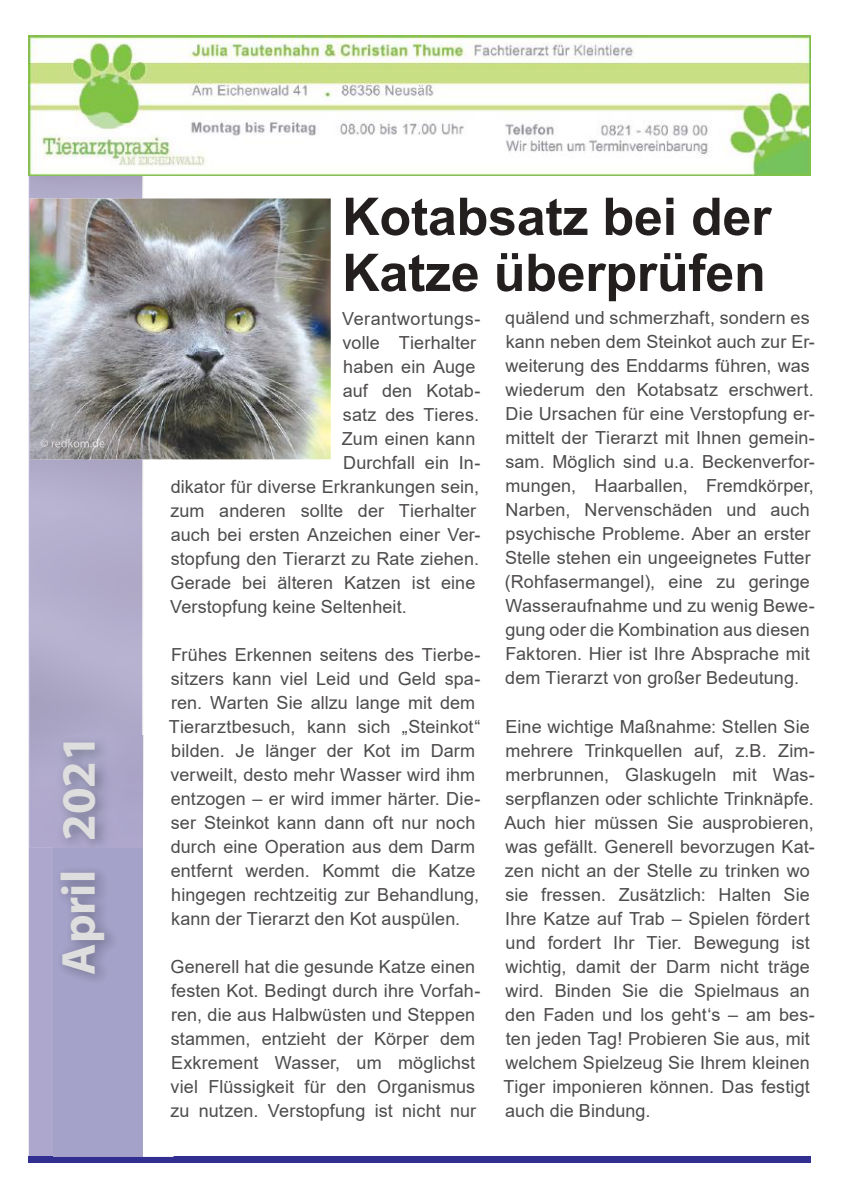
<style>
.page{position:relative;width:842px;height:1191px;background:#fff}
.page>*{position:absolute;margin:0;border:0;box-sizing:border-box;transform-origin:0 0}
.t1{font:700 52px/56px "Arial";letter-spacing:-.005em;color:#241f1f}
.t2{font:700 48px "Myriad Pro";color:#dedede}
.t3{font:18px/24px "Arial";letter-spacing:.005em;color:#4e4b4c}
.t4{font:18px "Arial";letter-spacing:.025em;color:#4e4b4c}
</style>
<div class="page">
<svg style="left:29px;top:176px;width:25px;height:981px;background:#aea7cc"></svg>
<div style="left:28px;top:1157px;width:783px;height:6px;background:#313092"></div>
<img style="left:30px;top:176px;width:112px;height:672px">
<img style="left:28px;top:36px;width:783px;height:140px">
<img style="left:54px;top:736px;width:89px;height:421px">
<img style="left:30px;top:198px;width:301px;height:261px">
<img style="left:41px;top:439px;width:64px;height:8px">
<h2 class="t2" style="left:47px;top:974px;width:242px;rotate:-90deg">April 2021</h2>
<h1 class="t1" style="left:342px;top:189px;width:431px">Kotabsatz bei der<br>Katze überprüfen</h1>
<p class="t4" style="left:342px;top:306px;width:140px">Verantwortungs-</p>
<p class="t3" style="left:343px;top:330px;width:135px">volle Tierhalter</p>
<p class="t3" style="left:343px;top:354px;width:134px">haben ein Auge</p>
<p class="t3" style="left:343px;top:378px;width:139px">auf den Kotab-</p>
<p class="t3" style="left:343px;top:402px;width:138px">satz des Tieres.</p>
<p class="t3" style="left:342px;top:426px;width:135px">Zum einen kann</p>
<p class="t3" style="left:343px;top:450px;width:139px">Durchfall ein In-</p>
<p class="t3" style="left:171px;top:474px;width:310px">dikator für diverse Erkrankungen sein,</p>
<p class="t3" style="left:170px;top:498px;width:307px">zum anderen sollte der Tierhalter</p>
<p class="t3" style="left:171px;top:522px;width:311px">auch bei ersten Anzeichen einer Ver-</p>
<p class="t3" style="left:171px;top:546px;width:310px">stopfung den Tierarzt zu Rate ziehen.</p>
<p class="t3" style="left:170px;top:570px;width:306px">Gerade bei älteren Katzen ist eine</p>
<p class="t3" style="left:170px;top:594px;width:238px">Verstopfung keine Seltenheit.</p>
<p class="t3" style="left:169px;top:642px;width:313px">Frühes Erkennen seitens des Tierbe&shy;sitzers kann viel Leid und Geld spa&shy;ren. Warten Sie allzu lange mit dem Tierarztbesuch, kann sich „Steinkot“ bilden. Je länger der Kot im Darm verweilt, desto mehr Wasser wird ihm entzogen – er wird immer härter. Die&shy;ser Steinkot kann dann oft nur noch durch eine Operation aus dem Darm entfernt werden. Kommt die Katze hingegen rechtzeitig zur Behandlung, kann der Tierarzt den Kot auspülen.</p>
<p class="t3" style="left:170px;top:954px;width:311px">Generell hat die gesunde Katze einen festen Kot. Bedingt durch ihre Vorfah&shy;ren, die aus Halbwüsten und Steppen stammen, entzieht der Körper dem Exkrement Wasser, um möglichst viel Flüssigkeit für den Organismus zu nutzen. Verstopfung ist nicht nur</p>
<p class="t3" style="left:505px;top:306px;width:312px">quälend und schmerzhaft, sondern es kann neben dem Steinkot auch zur Er&shy;weiterung des Enddarms führen, was wiederum den Kotabsatz erschwert.<br>Die Ursachen für eine Verstopfung er&shy;mittelt der Tierarzt mit Ihnen gemein&shy;sam. Möglich sind u.a. Beckenverfor&shy;mungen, Haarballen, Fremdkörper, Narben, Nervenschäden und auch psychische Probleme. Aber an erster Stelle stehen ein ungeeignetes Futter (Rohfasermangel), eine zu geringe Wasseraufnahme und zu wenig Bewe&shy;gung oder die Kombination aus diesen Faktoren. Hier ist Ihre Absprache mit dem Tierarzt von großer Bedeutung.</p>
<p class="t3" style="left:503px;top:714px;width:313px">Eine wichtige Maßnahme: Stellen Sie mehrere Trinkquellen auf, z.B. Zim&shy;merbrunnen, Glaskugeln mit Was&shy;serpflanzen oder schlichte Trinknäpfe.<br>Auch hier müssen Sie ausprobieren, was gefällt. Generell bevorzugen Kat&shy;zen nicht an der Stelle zu trinken wo sie fressen. Zusätzlich: Halten Sie Ihre Katze auf Trab – Spielen fördert und fordert Ihr Tier. Bewegung ist wichtig, damit der Darm nicht träge wird. Binden Sie die Spielmaus an den Faden und los geht‘s – am bes&shy;ten jeden Tag! Probieren Sie aus, mit welchem Spielzeug Sie Ihrem kleinen Tiger imponieren können. Das festigt auch die Bindung.</p>
</div>
